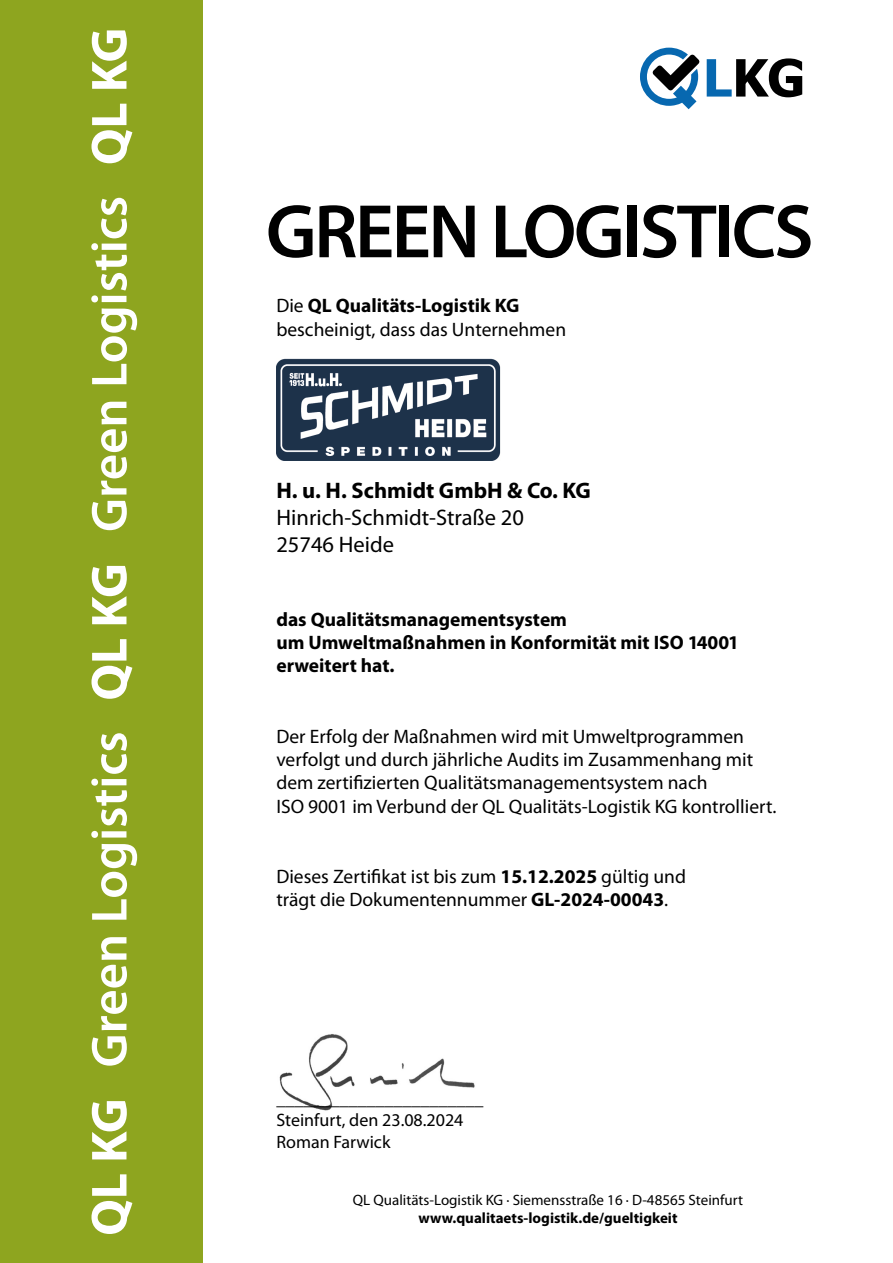
<style>
.page{position:relative;width:893px;height:1263px;background:#fff}
.page>*{position:absolute;margin:0;border:0;box-sizing:border-box;transform-origin:0 0}
.t1{font:600 76.5px "Myriad Pro";letter-spacing:-.035em;color:#000}
.t2{font:600 51px "Myriad Pro";color:#fff}
.t3{font:22.5px/27px "Myriad Pro";color:#000}
.t4{font:700 22.5px "Myriad Pro";color:#000}
.t5{font:19.5px/23.4px "Myriad Pro";color:#000}
.t6{font:700 19.5px/23.4px "Myriad Pro";color:#000}
.t7{font:18px/21.6px "Myriad Pro";color:#000}
.t8{font:15px "Myriad Pro";color:#000}
.t9{font:700 15px "Myriad Pro";color:#000}
.s1{font-weight:700}
</style>
<div class="page">
<div style="left:0;top:0;width:203px;height:1263px;background:#8ea51f"></div>
<img style="left:279px;top:1034px;width:196px;height:77px">
<svg style="left:707px;top:58px;width:95px;height:39px"></svg>
<svg style="left:640px;top:48px;width:59px;height:61px"></svg>
<img style="left:276px;top:359px;width:224px;height:102px">
<h2 class="t2" style="left:77px;top:1236px;width:1209px;rotate:-90deg"><span class="s1">QL KG</span> Green Logistics <span class="s1">QL KG</span> Green Logistics <span class="s1">QL KG</span></h2>
<h1 class="t1" style="left:266px;top:183px;width:549px">GREEN LOGISTICS</h1>
<p class="t5" style="left:276px;top:294px;width:291px">Die <span class="s1">QL Qualitäts-Logistik KG </span>bescheinigt, dass das Unternehmen</p>
<p class="t4" style="left:276px;top:475px;width:316px">H. u. H. Schmidt GmbH &amp; Co. KG</p>
<p class="t3" style="left:276px;top:503px;width:249px">Hinrich-Schmidt-Straße 20<br>25746 Heide</p>
<p class="t6" style="left:276px;top:607px;width:464px">das Qualitätsmanagementsystem<br>um Umweltmaßnahmen in Konformität mit ISO 14001 erweitert hat.</p>
<p class="t5" style="left:276px;top:724px;width:502px">Der Erfolg der Maßnahmen wird mit Umweltprogrammen verfolgt und durch jährliche Audits im Zusammenhang mit dem zertifizierten Qualitätsmanagementsystem nach<br>ISO 9001 im Verbund der QL Qualitäts-Logistik KG kontrolliert.</p>
<p class="t5" style="left:276px;top:864px;width:411px">Dieses Zertifikat ist bis zum <span class="s1">15.12.2025</span> gültig und trägt die Dokumentennummer <span class="s1">GL-2024-00043</span>.</p>
<p class="t7" style="left:276px;top:1087px;width:209px">_______________________<br>Steinfurt, den 23.08.2024<br>Roman Farwick</p>
<p class="t8" style="left:353px;top:1191px;width:392px">QL Qualitäts-Logistik KG ∙ Siemensstraße 16 ∙ D-48565 Steinfurt</p>
<p class="t9" style="left:418px;top:1208px;width:261px">www.qualitaets-logistik.de/gueltigkeit</p>
</div>
